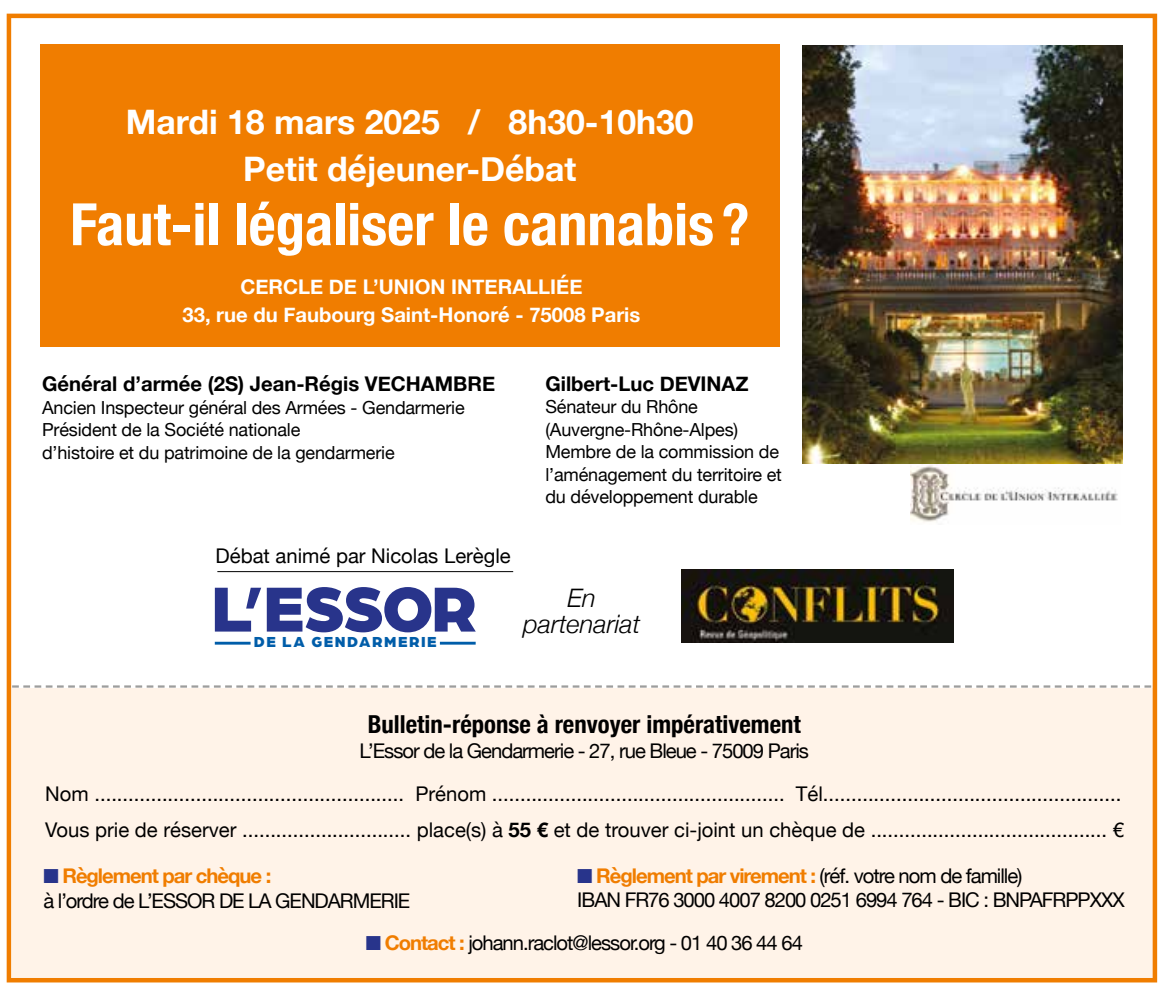
<style>
.page{position:relative;width:1161px;height:995px;background:#fff}
.page>*{position:absolute;margin:0;border:0;box-sizing:border-box;transform-origin:0 0}
.t1{font:900 67.73px "Arboria";letter-spacing:-.04em;color:#28348b}
.t2{font:700 condensed 58.5px "Helvetica Neue";color:#fff}
.t3{font:700 33.75px/46.8px "Helvetica Neue";color:#fff;text-align:center}
.t4{font:italic 300 25.43px/25.4px "Helvetica Neue";color:#000;text-align:center}
.t5{font:700 condensed 24.75px "Helvetica Neue";color:#000}
.t6{font:20.25px/24.8px "Helvetica Neue";letter-spacing:-.05em;color:#000}
.t7{font:20.25px "Helvetica Neue";color:#000}
.t8{font:700 20.25px/27.7px "Helvetica Neue";color:#fff;text-align:center}
.t9{font:700 20.25px "Helvetica Neue";color:#000}
.t10{font:18px/22.5px "Helvetica Neue";letter-spacing:-.01em;color:#000}
.t11{font:900 15.53px "Arboria";letter-spacing:.1em;color:#005da9}
.s1{font-weight:700}
.s2{color:#28348b}
.s3{font-weight:700;color:#f07d00}
</style>
<div class="page">
<div style="left:13px;top:688px;width:1144px;height:293px;background:#fff3e8"></div>
<div style="left:7px;top:14px;width:1150px;height:968px;border:5px solid #f07d00"></div>
<img style="left:910px;top:465px;width:208px;height:57px">
<div style="left:40px;top:44px;width:739px;height:303px;background:#f07d00"></div>
<hr style="left:215px;top:642px;width:36px;height:3px;background:#005da9">
<hr style="left:440px;top:642px;width:36px;height:3px;background:#005da9">
<img style="left:682px;top:570px;width:272px;height:73px">
<hr style="left:217px;top:571px;width:296px;height:1px;background:#000">
<svg style="left:12px;top:685px;width:1139px;height:3px"></svg>
<img style="left:803px;top:45px;width:320px;height:419px">
<h3 class="t3" style="left:126px;top:101px;width:569px">Mardi 18 mars 2025 / 8h30-10h30<br>Petit déjeuner-Débat</h3>
<h2 class="t2" style="left:70px;top:202px;width:681px">Faut-il légaliser le cannabis ?</h2>
<p class="t8" style="left:182px;top:274px;width:459px">CERCLE DE L’UNION INTERALLIÉE<br>33, rue du Faubourg Saint-Honoré - 75008 Paris</p>
<p class="t9" style="left:42px;top:375px;width:454px">Général d’armée (2S) Jean-Régis VECHAMBRE</p>
<p class="t10" style="left:42px;top:397px;width:424px">Ancien Inspecteur général des Armées - Gendarmerie<br>Président de la Société nationale<br>d’histoire et du patrimoine de la gendarmerie</p>
<p class="t9" style="left:545px;top:375px;width:205px">Gilbert-Luc DEVINAZ</p>
<p class="t10" style="left:545px;top:397px;width:238px">Sénateur du Rhône (Auvergne-Rhône-Alpes)<br>Membre de la commission de l’aménagement du territoire et du développement durable</p>
<p class="t7" style="left:216px;top:548px;width:297px">Débat animé par Nicolas Lerègle</p>
<h1 class="t1" style="left:211px;top:569px;width:267px">L’ESSOR</h1>
<p class="t11" style="left:254px;top:632px;width:184px">DE LA GENDARMERIE</p>
<p class="t4" style="left:523px;top:588px;width:119px">En partenariat</p>
<p class="t5" style="left:368px;top:715px;width:434px">Bulletin-réponse à renvoyer impérativement</p>
<p class="t6" style="left:45px;top:731px;width:1077px;line-height:43.4px;text-align:center">L’Essor de la Gendarmerie - 27, rue Bleue - 75009 Paris<br>Nom ....................................................... Prénom .................................................... Tél.....................................................</p>
<p class="t7" style="left:45px;top:822px;width:1080px">Vous prie de réserver .............................. place(s) à <span class="s1">55 €</span> et de trouver ci-joint un chèque de .......................................... €</p>
<p class="t6" style="left:43px;top:865px;width:368px"><span class="s2">■</span> <span class="s3">Règlement par chèque :<br></span>à l’ordre de L’ESSOR DE LA GENDARMERIE</p>
<p class="t6" style="left:366px;top:932px;width:439px"><span class="s2">■</span> <span class="s3">Contact :</span> johann.raclot@lessor.org - 01 40 36 44 64</p>
<p class="t6" style="left:577px;top:865px;width:549px"><span class="s2">■</span> <span class="s3">Règlement par virement :</span> (réf. votre nom de famille)<br>IBAN FR76 3000 4007 8200 0251 6994 764 - BIC : BNPAFRPPXXX</p>
</div>
